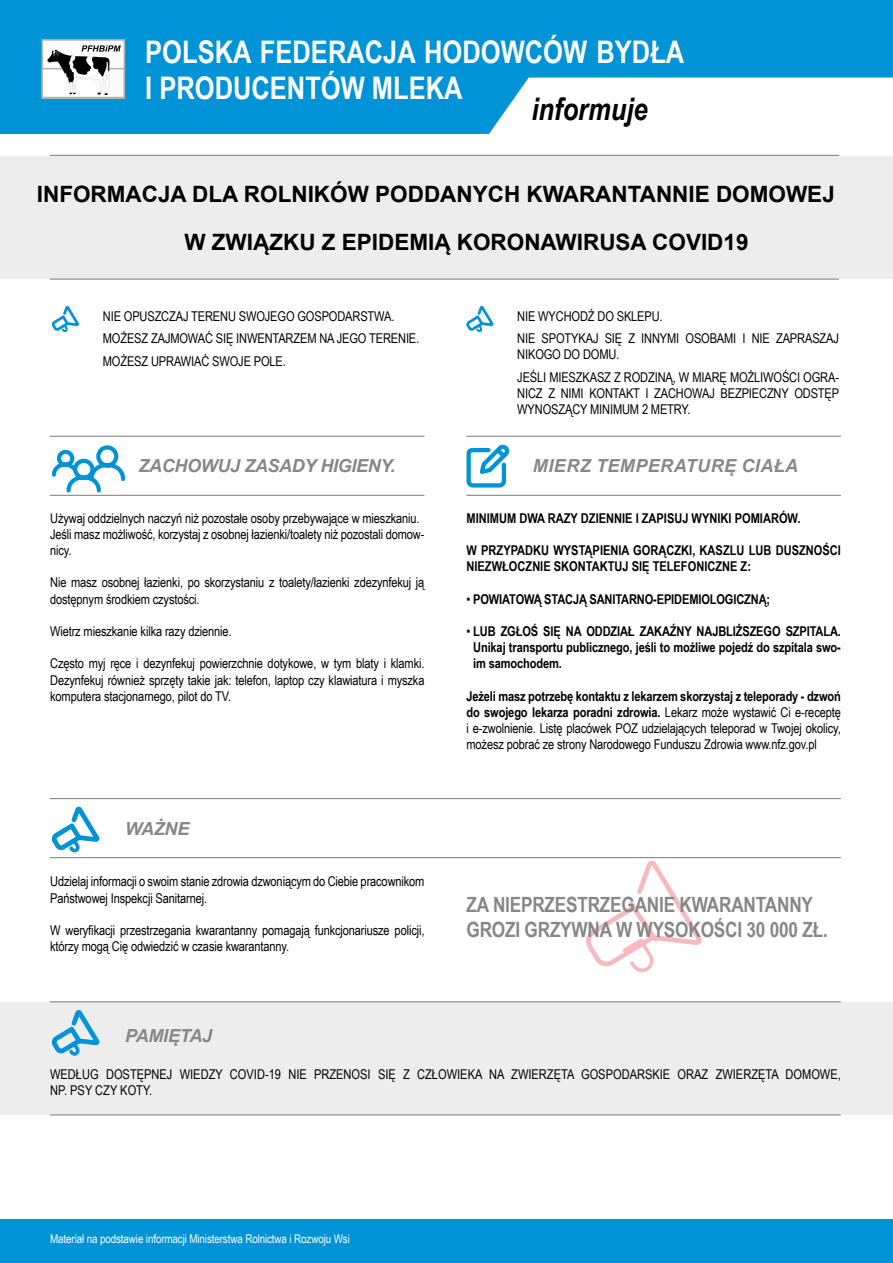
<style>
.page{position:relative;width:893px;height:1263px;background:#fff}
.page>*{position:absolute;margin:0;border:0;box-sizing:border-box;transform-origin:0 0}
.t1{font:700 31.05px/36px "Arial Narrow";color:#fff}
.t2{font:italic 700 31.05px "Arial Narrow";color:#000}
.t3{font:700 22.5px/48.2px "Arial";color:#000}
.t4{font:700 21px/25.2px "Arial Narrow";letter-spacing:-.01em;color:#878787}
.t5{font:italic 700 18px "Arial";letter-spacing:-.01em;color:#878787}
.t6{font:italic 700 18px "Arial";letter-spacing:.025em;color:#878787}
.t7{font:13.5px/16.2px "Arial Narrow";letter-spacing:-.01em;color:#000}
.t8{font:700 13.5px/16.2px "Arial Narrow";color:#000}
.t9{font:12px "Arial Narrow";letter-spacing:-.01em;color:#fff}
.s1{font-style:inherit}
.s2{font-weight:400}
.s3{font-weight:700}
</style>
<div class="page">
<svg style="left:582px;top:858px;width:122px;height:114px"></svg>
<div style="left:0;top:1002px;width:893px;height:113px;background:#ededed"></div>
<div style="left:0;top:0;width:893px;height:133px;background:#0093d6"></div>
<div style="left:0;top:1219px;width:893px;height:44px;background:#0093d6"></div>
<svg style="left:41px;top:39px;width:84px;height:60px;background:#c4c5c5"></svg>
<hr style="left:50px;top:436px;width:375px;height:1px;background:#878787">
<hr style="left:466px;top:436px;width:375px;height:1px;background:#878787">
<hr style="left:50px;top:798px;width:791px;height:1px;background:#878787">
<hr style="left:50px;top:1001px;width:791px;height:1px;background:#878787">
<hr style="left:50px;top:495px;width:375px;height:1px;background:#878787">
<hr style="left:466px;top:495px;width:375px;height:1px;background:#878787">
<hr style="left:50px;top:857px;width:791px;height:1px;background:#878787">
<hr style="left:50px;top:1114px;width:791px;height:1px;background:#878787">
<svg style="left:387px;top:78px;width:506px;height:77px;fill:#fff"></svg>
<svg style="left:50px;top:445px;width:77px;height:50px"></svg>
<svg style="left:51px;top:806px;width:49px;height:47px"></svg>
<svg style="left:51px;top:1010px;width:49px;height:46px"></svg>
<svg style="left:51px;top:306px;width:28px;height:27px"></svg>
<svg style="left:466px;top:305px;width:28px;height:28px"></svg>
<svg style="left:466px;top:444px;width:44px;height:44px"></svg>
<div style="left:0;top:156px;width:893px;height:123px;background:#ededed"></div>
<hr style="left:50px;top:155px;width:789px;height:1px;background:#878787">
<hr style="left:50px;top:279px;width:789px;height:1px;background:#878787">
<h1 class="t1" style="left:145px;top:32px;width:541px">POLSKA FEDERACJA HODOWCÓW BYDŁA<br>I PRODUCENTÓW MLEKA</h1>
<h1 class="t2" style="left:531px;top:85px;width:118px">informuje</h1>
<h2 class="t3" style="left:184px;top:170px;width:652px;text-indent:-147px">INFORMACJA DLA ROLNIKÓW PODDANYCH KWARANTANNIE DOMOWEJ<br><span class="s1">W</span> ZWIĄZKU Z EPIDEMIĄ KORONAWIRUSA COVID19</h2>
<p class="t7" style="left:103px;top:304px;width:318px;line-height:22.5px">NIE OPUSZCZAJ TERENU SWOJEGO GOSPODARSTWA.<br>MOŻESZ ZAJMOWAĆ SIĘ INWENTARZEM NA JEGO TERENIE.<br>MOŻESZ UPRAWIAĆ SWOJE POLE.</p>
<p class="t7" style="left:517px;top:304px;width:323px;line-height:22.5px">NIE WYCHODŹ DO SKLEPU.<br>NIE SPOTYKAJ SIĘ Z INNYMI OSOBAMI I NIE ZAPRASZAJ</p>
<p class="t7" style="left:517px;top:343px;width:323px;line-height:22.5px">NIKOGO DO DOMU.<br>JEŚLI MIESZKASZ Z RODZINĄ, W MIARĘ MOŻLIWOŚCI OGRA-</p>
<p class="t7" style="left:517px;top:385px;width:323px">NICZ Z NIMI KONTAKT I ZACHOWAJ BEZPIECZNY ODSTĘP<br>WYNOSZĄCY MINIMUM 2 METRY.</p>
<h3 class="t5" style="left:139px;top:453px;width:258px">ZACHOWUJ ZASADY HIGIENY.</h3>
<p class="t7" style="left:50px;top:509px;width:376px">Używaj oddzielnych naczyń niż pozostałe osoby przebywające w mieszkaniu.<br>Jeśli masz możliwość, korzystaj z osobnej łazienki/toalety niż pozostali domow&shy;nicy.</p>
<p class="t7" style="left:50px;top:574px;width:376px">Nie masz osobnej łazienki, po skorzystaniu z toalety/łazienki zdezynfekuj ją dostępnym środkiem czystości.</p>
<p class="t7" style="left:50px;top:623px;width:183px">Wietrz mieszkanie kilka razy dziennie.</p>
<p class="t7" style="left:50px;top:655px;width:376px;text-align:justify">Często myj ręce i dezynfekuj powierzchnie dotykowe, w tym blaty i klamki.<br>Dezynfekuj również sprzęty takie jak: telefon, laptop czy klawiatura i myszka komputera stacjonarnego, pilot do TV.</p>
<h3 class="t5" style="left:125px;top:817px;width:66px">WAŻNE</h3>
<p class="t7" style="left:50px;top:873px;width:376px">Udzielaj informacji o swoim stanie zdrowia dzwoniącym do Ciebie pracownikom<br>Państwowej Inspekcji Sanitarnej.</p>
<p class="t7" style="left:50px;top:921px;width:376px">W weryfikacji przestrzegania kwarantanny pomagają funkcjonariusze policji, którzy mogą Cię odwiedzić w czasie kwarantanny.</p>
<h3 class="t5" style="left:125px;top:1023px;width:89px">PAMIĘTAJ</h3>
<h3 class="t6" style="left:533px;top:453px;width:267px">MIERZ TEMPERATURĘ CIAŁA</h3>
<p class="t8" style="left:466px;top:509px;width:335px">MINIMUM DWA RAZY DZIENNIE I ZAPISUJ WYNIKI POMIARÓW.</p>
<p class="t8" style="left:466px;top:541px;width:376px">W PRZYPADKU WYSTĄPIENIA GORĄCZKI, KASZLU LUB DUSZNOŚCI<br>NIEZWŁOCZNIE SKONTAKTUJ SIĘ TELEFONICZNE Z:</p>
<p class="t8" style="left:466px;top:590px;width:305px"><span class="s2">•</span> POWIATOWĄ STACJĄ SANITARNO-EPIDEMIOLOGICZNĄ;</p>
<p class="t8" style="left:473px;top:622px;width:369px;text-align:justify;text-indent:-7px"><span class="s2">•</span> LUB ZGŁOŚ SIĘ NA ODDZIAŁ ZAKAŹNY NAJBLIŻSZEGO SZPITALA.<br>Unikaj transportu publicznego, jeśli to możliwe pojedź do szpitala swo&shy;im samochodem.</p>
<p class="t7" style="left:466px;top:687px;width:376px;text-align:justify"><span class="s3">Jeżeli masz potrzebę kontaktu z lekarzem skorzystaj z teleporady - dzwoń do swojego lekarza poradni zdrowia.</span> Lekarz może wystawić Ci e-receptę i e-zwolnienie. Listę placówek POZ udzielających teleporad w Twojej okolicy, możesz pobrać ze strony Narodowego Funduszu Zdrowia www.nfz.gov.pl</p>
<h3 class="t4" style="left:466px;top:890px;width:363px">ZA NIEPRZESTRZEGANIE KWARANTANNY<br>GROZI GRZYWNA W WYSOKOŚCI 30 000 ZŁ.</h3>
<p class="t7" style="left:50px;top:1066px;width:792px">WEDŁUG DOSTĘPNEJ WIEDZY COVID-19 NIE PRZENOSI SIĘ Z CZŁOWIEKA NA ZWIERZĘTA GOSPODARSKIE ORAZ ZWIERZĘTA DOMOWE,<br>NP. PSY CZY KOTY.</p>
<p class="t9" style="left:50px;top:1230px;width:301px">Materiał na podstawie informacji Ministerstwa Rolnictwa i Rozwoju Wsi</p>
</div>
